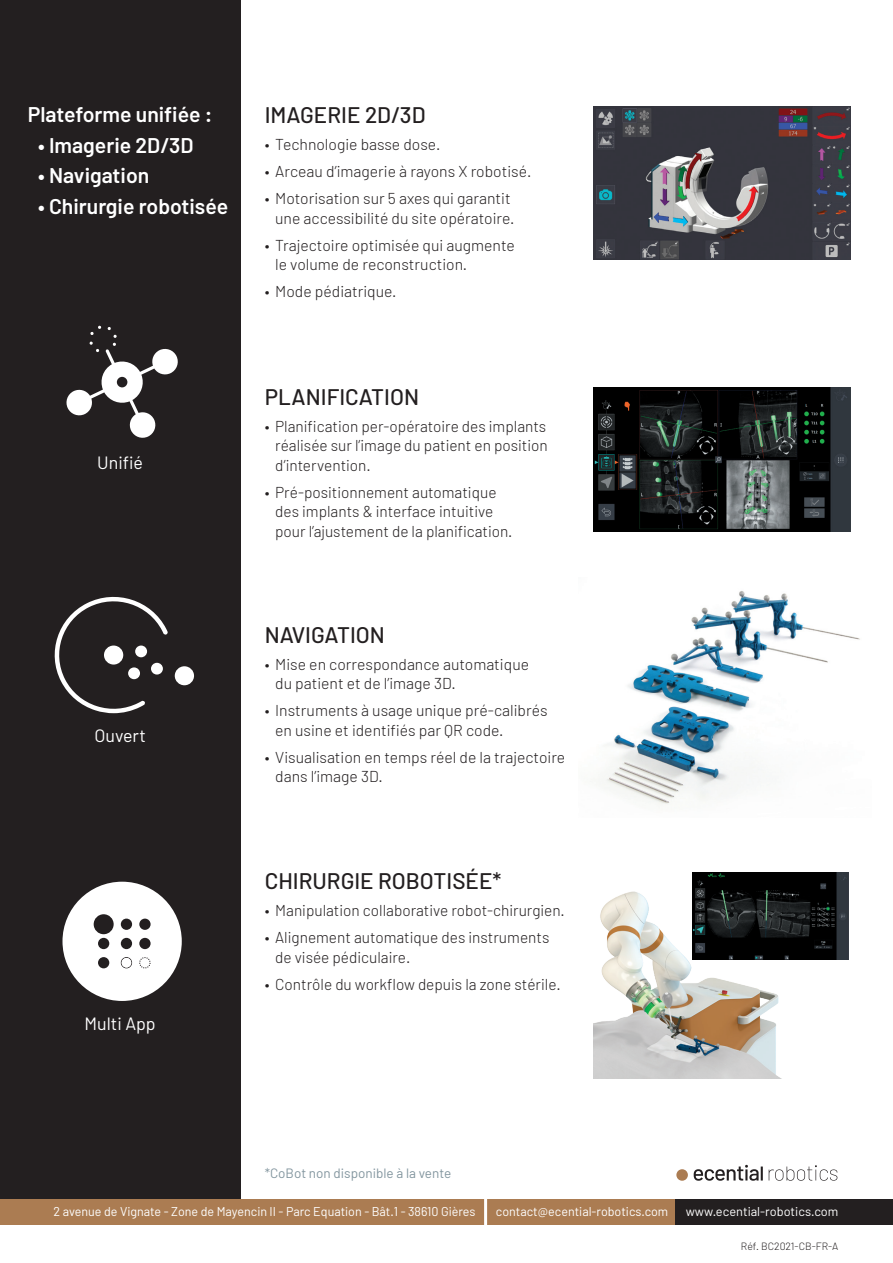
<style>
.page{position:relative;width:893px;height:1263px;background:#fff}
.page>*{position:absolute;margin:0;border:0;box-sizing:border-box;transform-origin:0 0}
.t1{font:500 22.5px "Barlow";color:#231f20}
.t2{font:600 21.15px "Barlow";color:#fff}
.t3{font:17.85px "Barlow";color:#fff}
.t4{font:300 15.75px/19.5px "Barlow";color:#231f20}
.t5{font:13.5px "Barlow";color:#83969f}
.t6{font:12.75px "Barlow";color:#fff}
.t7{font:300 10.5px "Barlow";color:#231f20}
</style>
<div class="page">
<div style="left:0;top:0;width:240px;height:1209px;background:#231f20"></div>
<img style="left:693px;top:872px;width:155px;height:88px">
<div style="left:676px;top:1169px;width:12px;height:12px;background:#ab7c52;border-radius:50%"></div>
<svg style="left:694px;top:1165px;width:69px;height:16px"></svg>
<svg style="left:769px;top:1165px;width:68px;height:16px"></svg>
<div style="left:0;top:1199px;width:676px;height:26px;background:#ab7c52"></div>
<div style="left:676px;top:1199px;width:217px;height:26px;background:#231f20"></div>
<hr style="left:484px;top:1194px;width:3px;height:48px;background:#fff">
<img style="left:594px;top:106px;width:257px;height:154px">
<img style="left:602px;top:591px;width:258px;height:214px">
<img style="left:594px;top:880px;width:233px;height:199px">
<img style="left:594px;top:387px;width:257px;height:145px">
<svg style="left:62px;top:882px;width:120px;height:119px"></svg>
<div style="left:122px;top:958px;width:9px;height:9px;background:#fff;border-radius:50%"></div>
<svg style="left:54px;top:596px;width:114px;height:117px"></svg>
<div style="left:175px;top:666px;width:19px;height:19px;background:#fff;border-radius:50%"></div>
<div style="left:104px;top:645px;width:19px;height:19px;background:#fff;border-radius:50%"></div>
<div style="left:135px;top:645px;width:12px;height:12px;background:#fff;border-radius:50%"></div>
<div style="left:128px;top:667px;width:12px;height:12px;background:#fff;border-radius:50%"></div>
<div style="left:151px;top:663px;width:12px;height:11px;background:#fff;border-radius:50%"></div>
<svg style="left:66px;top:326px;width:112px;height:112px"></svg>
<h2 class="t2" style="left:28px;top:102px;width:186px">Plateforme unifiée :</h2>
<h2 class="t2" style="left:38px;top:132px;width:157px">• Imagerie 2D/3D</h2>
<h2 class="t2" style="left:38px;top:162px;width:113px">• Navigation</h2>
<h2 class="t2" style="left:38px;top:193px;width:192px">• Chirurgie robotisée</h2>
<p class="t3" style="left:97px;top:452px;width:47px">Unifié</p>
<p class="t3" style="left:94px;top:725px;width:53px">Ouvert</p>
<p class="t3" style="left:85px;top:1013px;width:73px">Multi App</p>
<h1 class="t1" style="left:265px;top:101px;width:162px">IMAGERIE 2D/3D</h1>
<p class="t4" style="left:265px;top:134px;width:177px">• Technologie basse dose.</p>
<p class="t4" style="left:265px;top:161px;width:268px">• Arceau d’imagerie à rayons X robotisé.</p>
<p class="t4" style="left:265px;top:188px;width:251px;text-align:right">• Motorisation sur 5 axes qui garantit une accessibilité du site opératoire.</p>
<p class="t4" style="left:275px;top:235px;width:241px;text-indent:-11px">• Trajectoire optimisée qui augmente le volume de reconstruction.</p>
<p class="t4" style="left:265px;top:281px;width:133px">• Mode pédiatrique.</p>
<h1 class="t1" style="left:265px;top:383px;width:156px">PLANIFICATION</h1>
<p class="t4" style="left:275px;top:416px;width:274px;text-align:justify;text-indent:-10px">• Planification per-opératoire des implants réalisée sur l’image du patient en position d’intervention.</p>
<p class="t4" style="left:275px;top:482px;width:239px;text-indent:-10px">• Pré-positionnement automatique des implants &amp; interface intuitive pour l’ajustement de la planification.</p>
<h1 class="t1" style="left:265px;top:620px;width:122px">NAVIGATION</h1>
<p class="t4" style="left:275px;top:654px;width:255px;text-indent:-11px">• Mise en correspondance automatique du patient et de l’image 3D.</p>
<p class="t4" style="left:275px;top:700px;width:274px;text-indent:-11px">• Instruments à usage unique pré-calibrés en usine et identifiés par QR code.</p>
<p class="t4" style="left:275px;top:747px;width:292px;text-indent:-11px">• Visualisation en temps réel de la trajectoire dans l’image 3D.</p>
<h1 class="t1" style="left:265px;top:867px;width:238px">CHIRURGIE ROBOTISÉE*</h1>
<p class="t4" style="left:265px;top:900px;width:301px">• Manipulation collaborative robot-chirurgien.</p>
<p class="t4" style="left:275px;top:927px;width:276px;text-indent:-10px">• Alignement automatique des instruments de visée pédiculaire.</p>
<p class="t4" style="left:265px;top:974px;width:298px">• Contrôle du workflow depuis la zone stérile.</p>
<p class="t5" style="left:265px;top:1165px;width:188px">*CoBot non disponible à la vente</p>
<p class="t6" style="left:54px;top:1204px;width:424px">2 avenue de Vignate - Zone de Mayencin II - Parc Equation - Bât.1 - 38610 Gières</p>
<p class="t6" style="left:496px;top:1204px;width:174px">contact@ecential-robotics.com</p>
<p class="t6" style="left:686px;top:1204px;width:154px">www.ecential-robotics.com</p>
<p class="t7" style="left:741px;top:1239px;width:99px">Réf. BC2021-CB-FR-A</p>
</div>
